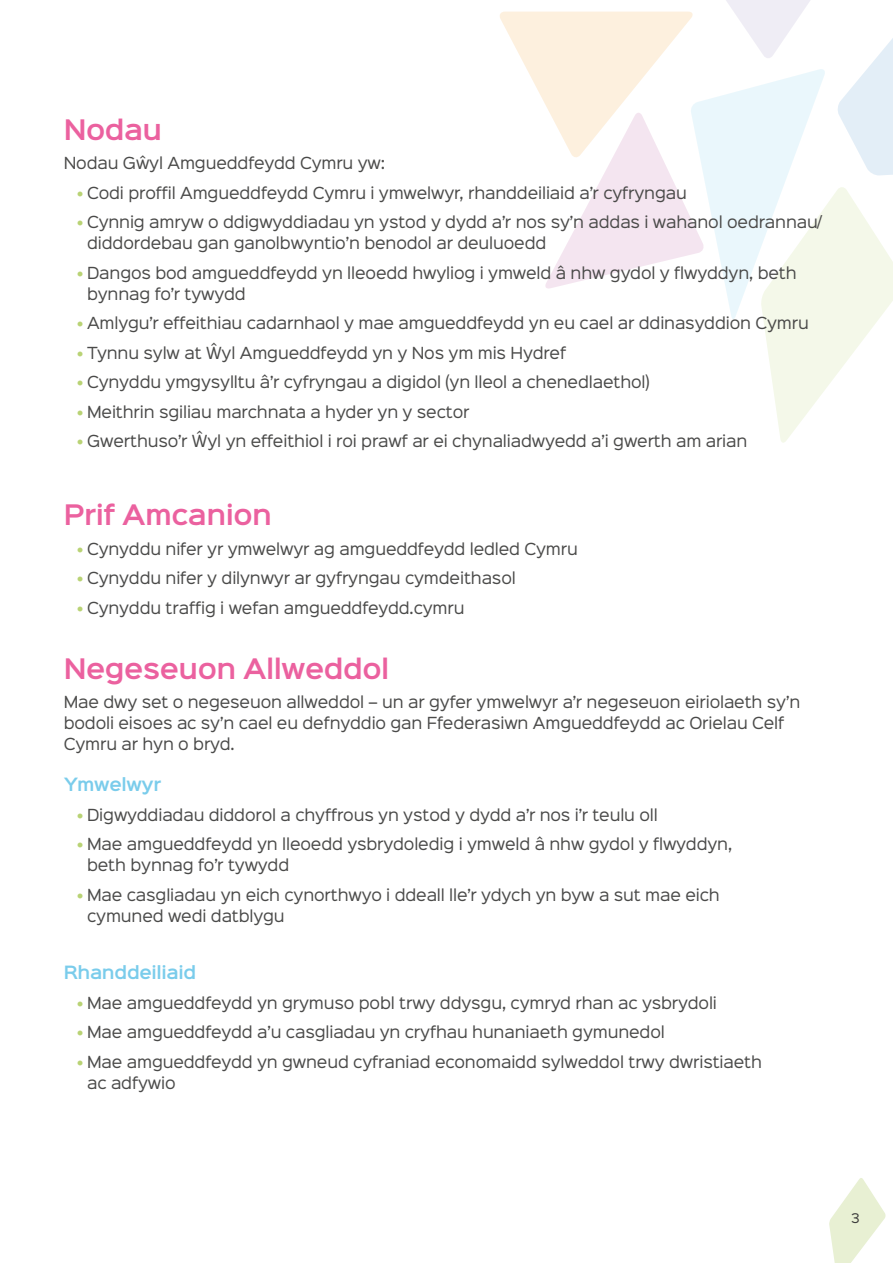
<style>
.page{position:relative;width:893px;height:1263px;background:#fff}
.page>*{position:absolute;margin:0;border:0;box-sizing:border-box;transform-origin:0 0}
.t1{font:600 25.5px "Sinkin Sans 600";letter-spacing:-.02em;color:#eb619f}
.t2{font:600 16.5px "Sinkin Sans 600";letter-spacing:-.02em;color:#7acceb}
.t3{font:15px/21px "Sinkin Sans 400";letter-spacing:-.01em;color:#4a4a49}
.t4{font:12px "Sinkin Sans 400";color:#3c3c3b}
.s1{font-family:"DIN";font-weight:700;color:#b9d375}
</style>
<div class="page">
<svg style="left:829px;top:1178px;width:57px;height:85px"></svg>
<svg style="left:500px;top:0;width:393px;height:443px"></svg>
<h1 class="t1" style="left:64px;top:107px;width:100px">Nodau</h1>
<p class="t3" style="left:64px;top:151px;width:323px">Nodau Gŵyl Amgueddfeydd Cymru yw:</p>
<p class="t3" style="left:77px;top:181px;width:612px"><span class="s1">•</span> Codi proffil Amgueddfeydd Cymru i ymwelwyr, rhanddeiliaid a’r cyfryngau</p>
<p class="t3" style="left:87px;top:210px;width:736px;text-indent:-11px"><span class="s1">•</span> Cynnig amryw o ddigwyddiadau yn ystod y dydd a’r nos sy’n addas i wahanol oedrannau/ diddordebau gan ganolbwyntio’n benodol ar deuluoedd</p>
<p class="t3" style="left:87px;top:261px;width:711px;text-indent:-11px"><span class="s1">•</span> Dangos bod amgueddfeydd yn lleoedd hwyliog i ymweld â nhw gydol y flwyddyn, beth bynnag fo’r tywydd</p>
<p class="t3" style="left:77px;top:311px;width:734px"><span class="s1">•</span> Amlygu’r effeithiau cadarnhaol y mae amgueddfeydd yn eu cael ar ddinasyddion Cymru</p>
<p class="t3" style="left:77px;top:341px;width:491px"><span class="s1">•</span> Tynnu sylw at Ŵyl Amgueddfeydd yn y Nos ym mis Hydref</p>
<p class="t3" style="left:77px;top:370px;width:575px"><span class="s1">•</span> Cynyddu ymgysylltu â’r cyfryngau a digidol (yn lleol a chenedlaethol)</p>
<p class="t3" style="left:77px;top:400px;width:394px"><span class="s1">•</span> Meithrin sgiliau marchnata a hyder yn y sector</p>
<p class="t3" style="left:77px;top:429px;width:672px"><span class="s1">•</span> Gwerthuso’r Ŵyl yn effeithiol i roi prawf ar ei chynaliadwyedd a’i gwerth am arian</p>
<h1 class="t1" style="left:64px;top:493px;width:210px">Prif Amcanion</h1>
<p class="t3" style="left:77px;top:537px;width:503px"><span class="s1">•</span> Cynyddu nifer yr ymwelwyr ag amgueddfeydd ledled Cymru</p>
<p class="t3" style="left:77px;top:566px;width:441px"><span class="s1">•</span> Cynyddu nifer y dilynwyr ar gyfryngau cymdeithasol</p>
<p class="t3" style="left:77px;top:596px;width:390px"><span class="s1">•</span> Cynyddu traffig i wefan amgueddfeydd.cymru</p>
<h1 class="t1" style="left:64px;top:646px;width:327px">Negeseuon Allweddol</h1>
<p class="t3" style="left:64px;top:690px;width:738px">Mae dwy set o negeseuon allweddol – un ar gyfer ymwelwyr a’r negeseuon eiriolaeth sy’n bodoli eisoes ac sy’n cael eu defnyddio gan Ffederasiwn Amgueddfeydd ac Orielau Celf<br>Cymru ar hyn o bryd.</p>
<p class="t2" style="left:64px;top:770px;width:99px">Ymwelwyr</p>
<p class="t3" style="left:77px;top:803px;width:583px"><span class="s1">•</span> Digwyddiadau diddorol a chyffrous yn ystod y dydd a’r nos i’r teulu oll</p>
<p class="t3" style="left:87px;top:832px;width:647px;text-indent:-11px"><span class="s1">•</span> Mae amgueddfeydd yn lleoedd ysbrydoledig i ymweld â nhw gydol y flwyddyn, beth bynnag fo’r tywydd</p>
<p class="t3" style="left:87px;top:883px;width:634px;text-indent:-11px"><span class="s1">•</span> Mae casgliadau yn eich cynorthwyo i ddeall lle’r ydych yn byw a sut mae eich cymuned wedi datblygu</p>
<p class="t2" style="left:64px;top:958px;width:134px">Rhanddeiliaid</p>
<p class="t3" style="left:77px;top:991px;width:642px"><span class="s1">•</span> Mae amgueddfeydd yn grymuso pobl trwy ddysgu, cymryd rhan ac ysbrydoli</p>
<p class="t3" style="left:77px;top:1020px;width:590px"><span class="s1">•</span> Mae amgueddfeydd a’u casgliadau yn cryfhau hunaniaeth gymunedol</p>
<p class="t3" style="left:87px;top:1050px;width:676px;text-indent:-11px"><span class="s1">•</span> Mae amgueddfeydd yn gwneud cyfraniad economaidd sylweddol trwy dwristiaeth ac adfywio</p>
<p class="t4" style="left:851px;top:1207px;width:10px">3</p>
</div>
